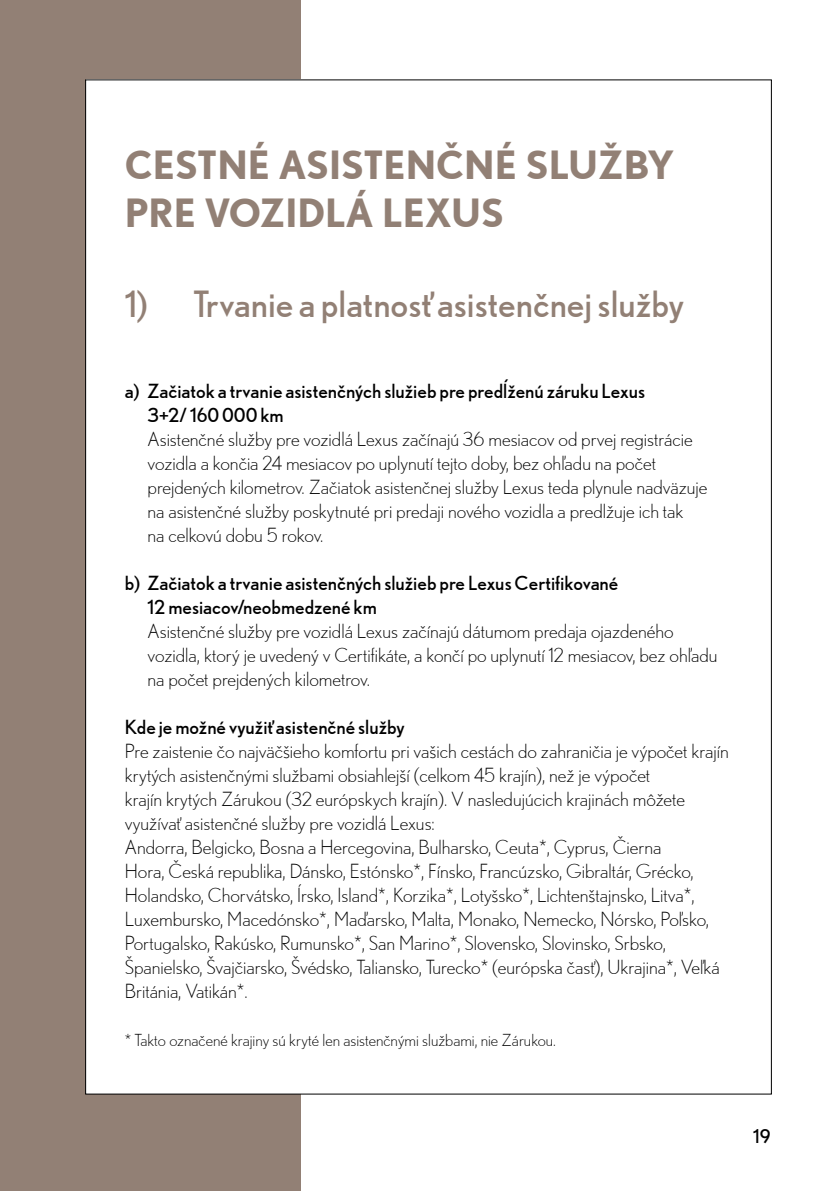
<style>
.page{position:relative;width:840px;height:1191px;background:#fff}
.page>*{position:absolute;margin:0;border:0;box-sizing:border-box;transform-origin:0 0}
.t1{font:700 38.8px/48px "Nobel WGL";color:#928075}
.t2{font:36px "Nobel WGL";color:#928075}
.t3{font:300 19.4px/24px "Nobel WGL";color:#000}
.t4{font:19.4px/24px "Nobel WGL";color:#000}
.t5{font:19px "Nobel WGL";color:#000}
.t6{font:300 16.4px "Nobel WGL";color:#000}
</style>
<div class="page">
<div style="left:0;top:0;width:300px;height:1191px;background:#928075"></div>
<div style="left:86px;top:80px;width:685px;height:1014px;background:#fff"></div>
<h1 class="t1" style="left:125px;top:139px;width:550px">CESTNÉ ASISTENČNÉ SLUŽBY<br>PRE VOZIDLÁ LEXUS</h1>
<h2 class="t2" style="left:125px;top:282px;width:560px">1) Trvanie a platnosť asistenčnej služby</h2>
<p class="t4" style="left:147px;top:379px;width:499px;text-indent:-23px">a) Začiatok a trvanie asistenčných služieb pre predĺženú záruku Lexus<br>3+2/ 160 000 km</p>
<p class="t3" style="left:147px;top:426px;width:561px">Asistenčné služby pre vozidlá Lexus začínajú 36 mesiacov od prvej registrácie vozidla a končia 24 mesiacov po uplynutí tejto doby, bez ohľadu na počet prejdených kilometrov. Začiatok asistenčnej služby Lexus teda plynule nadväzuje na asistenčné služby poskytnuté pri predaji nového vozidla a predlžuje ich tak<br>na celkovú dobu 5 rokov.</p>
<p class="t4" style="left:147px;top:571px;width:472px;text-indent:-23px">b) Začiatok a trvanie asistenčných služieb pre Lexus Certifikované<br>12 mesiacov/neobmedzené km</p>
<p class="t3" style="left:147px;top:618px;width:571px">Asistenčné služby pre vozidlá Lexus začínajú dátumom predaja ojazdeného vozidla, ktorý je uvedený v Certifikáte, a končí po uplynutí 12 mesiacov, bez ohľadu na počet prejdených kilometrov.</p>
<p class="t4" style="left:125px;top:715px;width:281px">Kde je možné využiť asistenčné služby</p>
<p class="t3" style="left:125px;top:738px;width:605px">Pre zaistenie čo najväčšieho komfortu pri vašich cestách do zahraničia je výpočet krajín krytých asistenčnými službami obsiahlejší (celkom 45 krajín), než je výpočet<br>krajín krytých Zárukou (32 európskych krajín). V nasledujúcich krajinách môžete využívať asistenčné služby pre vozidlá Lexus:<br>Andorra, Belgicko, Bosna a Hercegovina, Bulharsko, Ceuta*, Cyprus, Čierna<br>Hora, Česká republika, Dánsko, Estónsko*, Fínsko, Francúzsko, Gibraltár, Grécko, Holandsko, Chorvátsko, Írsko, Island*, Korzika*, Lotyšsko*, Lichtenštajnsko, Litva*, Luxembursko, Macedónsko*, Maďarsko, Malta, Monako, Nemecko, Nórsko, Poľsko, Portugalsko, Rakúsko, Rumunsko*, San Marino*, Slovensko, Slovinsko, Srbsko, Španielsko, Švajčiarsko, Švédsko, Taliansko, Turecko* (európska časť), Ukrajina*, Veľká Británia, Vatikán*.</p>
<p class="t6" style="left:125px;top:1029px;width:432px">* Takto označené krajiny sú kryté len asistenčnými službami, nie Zárukou.</p>
<p class="t5" style="left:752px;top:1124px;width:19px">19</p>
</div>
